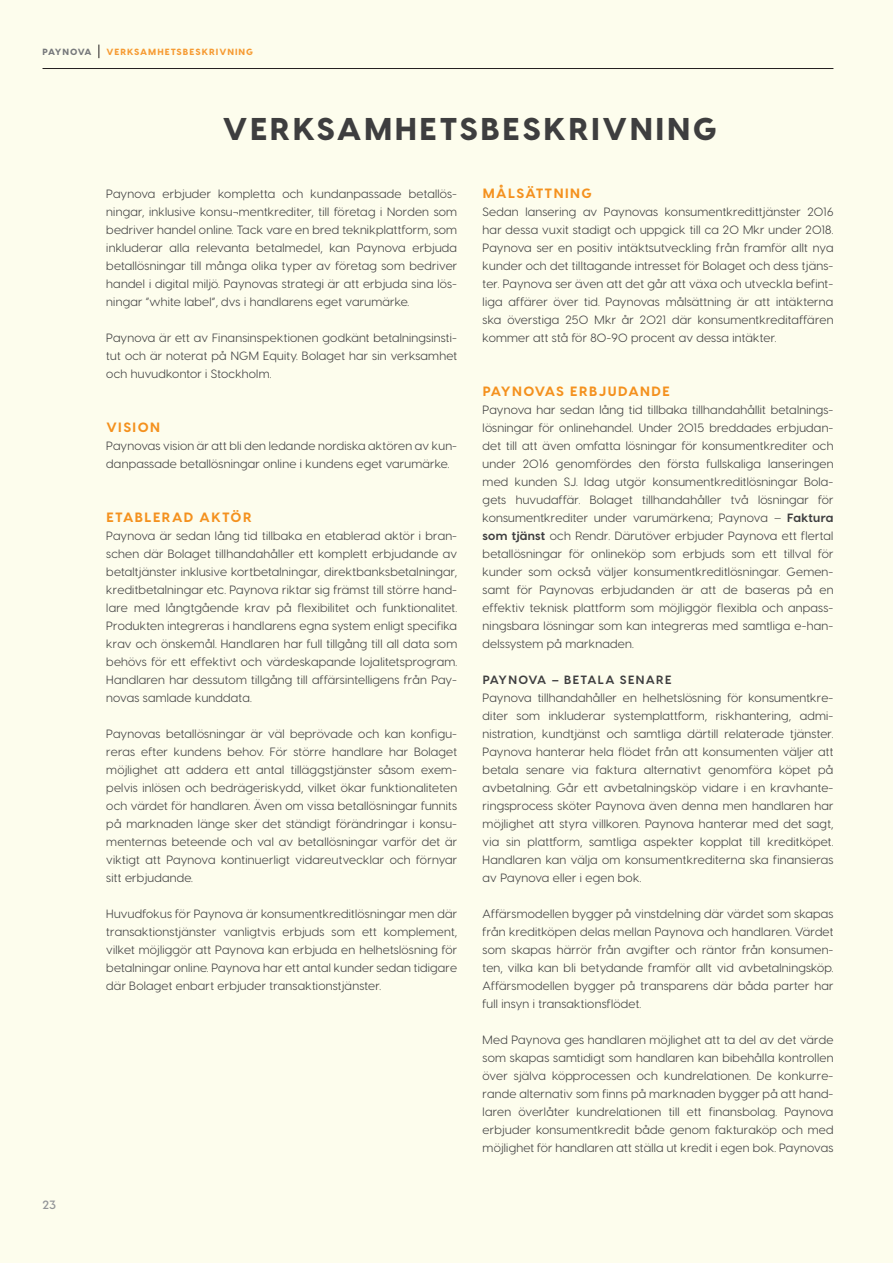
<style>
.page{position:relative;width:893px;height:1263px;background:#fdfded}
.page>*{position:absolute;margin:0;border:0;box-sizing:border-box;transform-origin:0 0}
.t1{font:800 31.5px "Visby CF";letter-spacing:.08em;color:#3e3e3f}
.t2{font:800 13.5px "Visby CF";letter-spacing:.11em;color:#f4911e}
.t3{font:12px/18px "Visby CF";letter-spacing:.02em;color:#3e3e3f;text-align:justify}
.t4{font:700 12px "Visby CF";letter-spacing:.11em;color:#3e3e3f}
.t5{font:600 12px "Visby CF";color:#939598}
.t6{font:800 9px "Visby CF";letter-spacing:.11em;color:#f69b33}
.t7{font:800 9px "Visby CF";letter-spacing:.02em;color:#76787b}
.s1{font-weight:700}
</style>
<div class="page">
<hr style="left:43px;top:68px;width:790px;height:1px;background:#231f20">
<svg style="left:99px;top:45px;width:1px;height:13px"></svg>
<p class="t7" style="left:43px;top:46px;width:50px">PAYNOVA</p>
<p class="t6" style="left:106px;top:46px;width:148px">VERKSAMHETSBESKRIVNING</p>
<h1 class="t1" style="left:223px;top:109px;width:496px">VERKSAMHETSBESKRIVNING</h1>
<p class="t5" style="left:43px;top:1197px;width:15px">23</p>
<p class="t3" style="left:106px;top:185px;width:353px">Paynova erbjuder kompletta och kundanpassade betallös&shy;ningar, inklusive konsu¬mentkrediter, till företag i Norden som bedriver handel online. Tack vare en bred teknikplattform, som inkluderar alla relevanta betalmedel, kan Paynova erbjuda betallösningar till många olika typer av företag som bedriver handel i digital miljö. Paynovas strategi är att erbjuda sina lös&shy;ningar ”white label”, dvs i handlarens eget varumärke.</p>
<p class="t3" style="left:106px;top:329px;width:352px">Paynova är ett av Finansinspektionen godkänt betalningsinsti&shy;tut och är noterat på NGM Equity. Bolaget har sin verksamhet och huvudkontor i Stockholm.</p>
<p class="t2" style="left:106px;top:419px;width:55px">VISION</p>
<p class="t3" style="left:106px;top:437px;width:352px">Paynovas vision är att bli den ledande nordiska aktören av kun&shy;danpassade betallösningar online i kundens eget varumärke.</p>
<p class="t2" style="left:106px;top:509px;width:147px">ETABLERAD AKTÖR</p>
<p class="t3" style="left:106px;top:527px;width:352px">Paynova är sedan lång tid tillbaka en etablerad aktör i bran&shy;schen där Bolaget tillhandahåller ett komplett erbjudande av betaltjänster inklusive kortbetalningar, direktbanksbetalningar, kreditbetalningar etc. Paynova riktar sig främst till större hand&shy;lare med långtgående krav på flexibilitet och funktionalitet.<br>Produkten integreras i handlarens egna system enligt specifika krav och önskemål. Handlaren har full tillgång till all data som behövs för ett effektivt och värdeskapande lojalitetsprogram.<br>Handlaren har dessutom tillgång till affärsintelligens från Pay&shy;novas samlade kunddata.</p>
<p class="t3" style="left:106px;top:725px;width:353px">Paynovas betallösningar är väl beprövade och kan konfigu&shy;reras efter kundens behov. För större handlare har Bolaget möjlighet att addera ett antal tilläggstjänster såsom exem&shy;pelvis inlösen och bedrägeriskydd, vilket ökar funktionaliteten och värdet för handlaren. Även om vissa betallösningar funnits på marknaden länge sker det ständigt förändringar i konsu&shy;menternas beteende och val av betallösningar varför det är viktigt att Paynova kontinuerligt vidareutvecklar och förnyar sitt erbjudande.</p>
<p class="t3" style="left:106px;top:905px;width:353px">Huvudfokus för Paynova är konsumentkreditlösningar men där transaktionstjänster vanligtvis erbjuds som ett komplement, vilket möjliggör att Paynova kan erbjuda en helhetslösning för betalningar online. Paynova har ett antal kunder sedan tidigare där Bolaget enbart erbjuder transaktionstjänster.</p>
<p class="t2" style="left:483px;top:185px;width:111px">MÅLSÄTTNING</p>
<p class="t3" style="left:483px;top:203px;width:352px">Sedan lansering av Paynovas konsumentkredittjänster 2016 har dessa vuxit stadigt och uppgick till ca 20 Mkr under 2018.<br>Paynova ser en positiv intäktsutveckling från framför allt nya kunder och det tilltagande intresset för Bolaget och dess tjäns&shy;ter. Paynova ser även att det går att växa och utveckla befint&shy;liga affärer över tid. Paynovas målsättning är att intäkterna ska överstiga 250 Mkr år 2021 där konsumentkreditaffären kommer att stå för 80-90 procent av dessa intäkter.</p>
<p class="t2" style="left:483px;top:383px;width:189px">PAYNOVAS ERBJUDANDE</p>
<p class="t3" style="left:483px;top:401px;width:353px">Paynova har sedan lång tid tillbaka tillhandahållit betalnings&shy;lösningar för onlinehandel. Under 2015 breddades erbjudan&shy;det till att även omfatta lösningar för konsumentkrediter och under 2016 genomfördes den första fullskaliga lanseringen med kunden SJ. Idag utgör konsumentkreditlösningar Bola&shy;gets huvudaffär. Bolaget tillhandahåller två lösningar för konsumentkrediter under varumärkena; Paynova – <span class="s1">Faktura som tjänst</span> och Rendr. Därutöver erbjuder Paynova ett flertal betallösningar för onlineköp som erbjuds som ett tillval för kunder som också väljer konsumentkreditlösningar. Gemen&shy;samt för Paynovas erbjudanden är att de baseras på en effektiv teknisk plattform som möjliggör flexibla och anpass&shy;ningsbara lösningar som kan integreras med samtliga e-han&shy;delssystem på marknaden.</p>
<p class="t4" style="left:483px;top:672px;width:190px">PAYNOVA – BETALA SENARE</p>
<p class="t3" style="left:483px;top:689px;width:353px">Paynova tillhandahåller en helhetslösning för konsumentkre&shy;diter som inkluderar systemplattform, riskhantering, admi&shy;nistration, kundtjänst och samtliga därtill relaterade tjänster.<br>Paynova hanterar hela flödet från att konsumenten väljer att betala senare via faktura alternativt genomföra köpet på avbetalning. Går ett avbetalningsköp vidare i en kravhante&shy;ringsprocess sköter Paynova även denna men handlaren har möjlighet att styra villkoren. Paynova hanterar med det sagt, via sin plattform, samtliga aspekter kopplat till kreditköpet.<br>Handlaren kan välja om konsumentkrediterna ska finansieras av Paynova eller i egen bok.</p>
<p class="t3" style="left:483px;top:905px;width:353px">Affärsmodellen bygger på vinstdelning där värdet som skapas från kreditköpen delas mellan Paynova och handlaren. Värdet som skapas härrör från avgifter och räntor från konsumen&shy;ten, vilka kan bli betydande framför allt vid avbetalningsköp.<br>Affärsmodellen bygger på transparens där båda parter har full insyn i transaktionsflödet.</p>
<p class="t3" style="left:483px;top:1031px;width:352px">Med Paynova ges handlaren möjlighet att ta del av det värde som skapas samtidigt som handlaren kan bibehålla kontrollen över själva köpprocessen och kundrelationen. De konkurre&shy;rande alternativ som finns på marknaden bygger på att hand&shy;laren överlåter kundrelationen till ett finansbolag. Paynova erbjuder konsumentkredit både genom fakturaköp och med möjlighet för handlaren att ställa ut kredit i egen bok. Paynovas</p>
</div>
